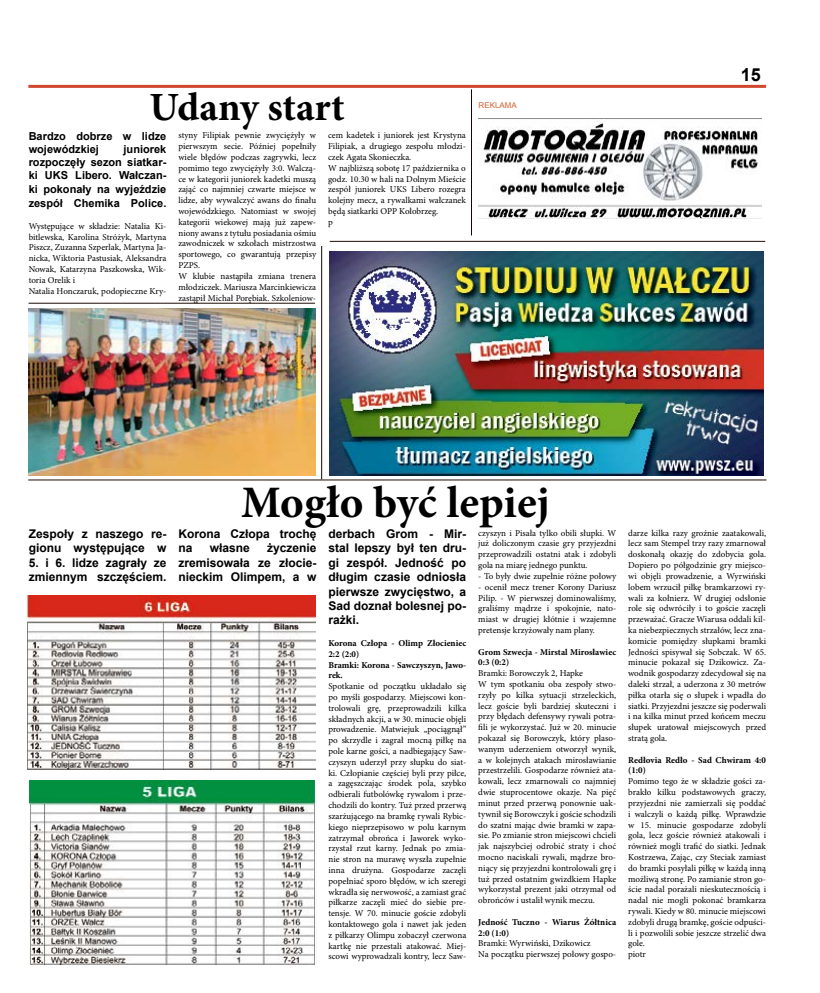
<style>
.page{position:relative;width:820px;height:993px;background:#fff}
.page>*{position:absolute;margin:0;border:0;box-sizing:border-box;transform-origin:0 0}
.t1{font:700 45px "Minion Pro";color:#000}
.t2{font:700 40px "Minion Pro";letter-spacing:-.005em;color:#000}
.t3{font:700 18px "Arial";color:#000}
.t4{font:700 12px/14.4px "Arial";color:#000}
.t5{font:700 11px/13.2px "Arial";color:#000}
.t6{font:9px/10.8px "Minion Pro";color:#000}
.t7{font:700 9px/10.8px "Minion Pro";color:#000}
.t8{font:8px "Arial";color:#d36130}
</style>
<div class="page">
<hr style="left:28px;top:85px;width:737px;height:3px;background:#d0472f">
<img style="left:478px;top:118px;width:283px;height:100px">
<hr style="left:28px;top:479px;width:738px;height:1px;background:#1f0c03">
<hr style="left:471px;top:89px;width:1px;height:146px;background:#1a0300">
<img style="left:29px;top:780px;width:287px;height:184px">
<img style="left:28px;top:595px;width:287px;height:174px">
<hr style="left:321px;top:246px;width:1px;height:233px;background:#1a0300">
<img style="left:28px;top:309px;width:287px;height:166px">
<img style="left:329px;top:251px;width:433px;height:224px">
<hr style="left:29px;top:302px;width:286px;height:1px;background:#1f0c03">
<hr style="left:329px;top:241px;width:436px;height:1px;background:#1f0c03">
<h2 class="t2" style="left:149px;top:79px;width:197px">Udany start</h2>
<p class="t5" style="left:29px;top:130px;width:139px">Bardzo dobrze w lidze wojewódzkiej</p>
<p class="t6" style="left:178px;top:130px;width:139px">styny Filipiak pewnie zwyciężyły w pierwszym secie. Później popełniły wiele błędów podczas zagrywki, lecz pomimo tego zwyciężyły 3:0. Walczą&shy;ce w kategorii juniorek kadetki muszą zająć co najmniej czwarte miejsce w lidze, aby wywalczyć awans do finału wojewódzkiego. Natomiast w swojej kategorii wiekowej mają już zapew&shy;niony awans z tytułu posiadania ośmiu zawodniczek w szkołach mistrzostwa sportowego, co gwarantują przepisy PZPS.<br>W klubie nastąpiła zmiana trenera młodziczek. Mariusza Marcinkiewicza zastąpił Michał Porębiak. Szkoleniow-</p>
<p class="t6" style="left:328px;top:130px;width:139px">cem kadetek i juniorek jest Krystyna<br>Filipiak, a drugiego zespołu młodzi&shy;czek Agata Skonieczka.<br>W najbliższą sobotę 17 października o godz. 10.30 w hali na Dolnym Mieście zespół juniorek UKS Libero rozegra kolejny mecz, a rywalkami wałczanek będą siatkarki OPP Kołobrzeg.<br>p</p>
<p class="t5" style="left:29px;top:143px;width:139px;text-align:justify;text-indent:95px">juniorek rozpoczęły sezon siatkar&shy;ki UKS Libero. Wałczan&shy;ki pokonały na wyjeździe</p>
<p class="t5" style="left:29px;top:197px;width:139px">zespół Chemika Police.</p>
<p class="t6" style="left:29px;top:220px;width:139px">Występujące w składzie: Natalia Ki&shy;bitlewska, Karolina Stróżyk, Martyna Piszcz, Zuzanna Szperlak, Martyna Ja&shy;nicka, Wiktoria Pastusiak, Aleksandra Nowak, Katarzyna Paszkowska, Wik&shy;toria Orelik i<br>Natalia Honczaruk, podopieczne Kry-</p>
<p class="t8" style="left:478px;top:100px;width:40px">REKLAMA</p>
<h3 class="t3" style="left:740px;top:63px;width:22px">15</h3>
<h3 class="t4" style="left:29px;top:526px;width:139px">Zespoły z naszego re&shy;gionu występujące w</h3>
<h3 class="t4" style="left:29px;top:555px;width:139px">5. i 6. lidze zagrały ze zmiennym szczęściem.</h3>
<h1 class="t1" style="left:241px;top:471px;width:310px">Mogło być lepiej</h1>
<h3 class="t4" style="left:178px;top:526px;width:139px">Korona Człopa trochę na</h3>
<h3 class="t4" style="left:328px;top:526px;width:139px;text-align:justify">derbach Grom - Mir&shy;stal lepszy był ten dru&shy;gi zespół. Jedność po długim czasie odniosła pierwsze zwycięstwo, a Sad doznał bolesnej po&shy;rażki.</h3>
<p class="t7" style="left:328px;top:637px;width:139px">Korona Człopa - Olimp Złocieniec<br>2:2 (2:0)<br>Bramki: Korona - Sawczyszyn, Jawo&shy;rek.</p>
<p class="t6" style="left:328px;top:680px;width:139px;text-align:justify">Spotkanie od początku układało się po myśli gospodarzy. Miejscowi kon&shy;trolowali grę, przeprowadzili kilka składnych akcji, a w 30. minucie objęli prowadzenie. Matwiejuk „pociągnął” po skrzydle i zagrał mocną piłkę na pole karne gości, a nadbiegający Saw&shy;czyszyn uderzył przy słupku do siat&shy;ki. Człopianie częściej byli przy piłce, a zagęszczając środek pola, szybko odbierali futbolówkę rywalom i prze&shy;chodzili do kontry. Tuż przed przerwą szarżującego na bramkę rywali Rybic&shy;kiego nieprzepisowo w polu karnym zatrzymał obrońca i Jaworek wyko&shy;rzystał rzut karny. Jednak po zmia&shy;nie stron na murawę wyszła zupełnie inna drużyna. Gospodarze zaczęli popełniać sporo błędów, w ich szeregi wkradła się nerwowość, a zamiast grać piłkarze zaczęli mieć do siebie pre&shy;tensje. W 70. minucie goście zdobyli kontaktowego gola i nawet jak jeden z piłkarzy Olimpu zobaczył czerwona kartkę nie przestali atakować. Miej&shy;scowi wyprowadzali kontry, lecz Saw-</p>
<p class="t6" style="left:478px;top:527px;width:139px;text-align:justify">czyszyn i Pisała tylko obili słupki. W już doliczonym czasie gry przyjezdni przeprowadzili ostatni atak i zdobyli gola na miarę jednego punktu.</p>
<p class="t6" style="left:478px;top:570px;width:139px">- To były dwie zupełnie różne połowy</p>
<p class="t6" style="left:478px;top:581px;width:139px;text-align:justify">- ocenił mecz trener Korony Dariusz Pilip. - W pierwszej dominowaliśmy, graliśmy mądrze i spokojnie, nato&shy;miast w drugiej kłótnie i wzajemne pretensje krzyżowały nam plany.</p>
<p class="t7" style="left:478px;top:646px;width:139px">Grom Szwecja - Mirstal Mirosławiec<br>0:3 (0:2)</p>
<p class="t6" style="left:478px;top:667px;width:139px">Bramki: Borowczyk 2, Hapke<br>W tym spotkaniu oba zespoły stwo&shy;rzyły po kilka sytuacji strzeleckich, lecz goście byli bardziej skuteczni i przy błędach defensywy rywali potra&shy;fili je wykorzystać. Już w 20. minucie pokazał się Borowczyk, który plaso&shy;wanym uderzeniem otworzył wynik, a w kolejnych atakach mirosławianie przestrzelili. Gospodarze również ata&shy;kowali, lecz zmarnowali co najmniej dwie stuprocentowe okazje. Na pięć minut przed przerwą ponownie uak&shy;tywnił się Borowczyk i goście schodzili do szatni mając dwie bramki w zapa&shy;sie. Po zmianie stron miejscowi chcieli jak najszybciej odrobić straty i choć mocno naciskali rywali, mądrze bro&shy;niący się przyjezdni kontrolowali grę i tuż przed ostatnim gwizdkiem Hapke wykorzystał prezent jaki otrzymał od obrońców i ustalił wynik meczu.</p>
<p class="t7" style="left:478px;top:916px;width:139px">Jedność Tuczno - Wiarus Żółtnica<br>2:0 (1:0)</p>
<p class="t6" style="left:478px;top:937px;width:139px">Bramki: Wyrwiński, Dzikowicz<br>Na początku pierwszej połowy gospo-</p>
<h3 class="t4" style="left:178px;top:541px;width:139px;text-align:justify;text-indent:88px">życzenie zremisowała ze złocie&shy;nieckim Olimpem, a w</h3>
<h3 class="t4" style="left:210px;top:541px;width:42px">własne</h3>
<p class="t6" style="left:628px;top:527px;width:139px;text-align:justify">darze kilka razy groźnie zaatakowali, lecz sam Stempel trzy razy zmarnował doskonałą okazję do zdobycia gola.<br>Dopiero po półgodzinie gry miejsco&shy;wi objęli prowadzenie, a Wyrwiński lobem wrzucił piłkę bramkarzowi ry&shy;wali za kołnierz. W drugiej odsłonie role się odwróciły i to goście zaczęli przeważać. Gracze Wiarusa oddali kil&shy;ka niebezpiecznych strzałów, lecz zna&shy;komicie pomiędzy słupkami bramki Jedności spisywał się Sobczak. W 65. minucie pokazał się Dzikowicz. Za&shy;wodnik gospodarzy zdecydował się na daleki strzał, a uderzona z 30 metrów piłka otarła się o słupek i wpadła do siatki. Przyjezdni jeszcze się poderwali i na kilka minut przed końcem meczu słupek uratował miejscowych przed stratą gola.</p>
<p class="t7" style="left:628px;top:754px;width:139px">Redłovia Redło - Sad Chwiram 4:0 (1:0)</p>
<p class="t6" style="left:628px;top:775px;width:139px">Pomimo tego że w składzie gości za&shy;brakło kilku podstawowych graczy, przyjezdni nie zamierzali się poddać i walczyli o każdą piłkę. Wprawdzie w 15. minucie gospodarze zdobyli gola, lecz goście również atakowali i również mogli trafić do siatki. Jednak Kostrzewa, Zając, czy Steciak zamiast do bramki posyłali piłkę w każdą inną możliwą stronę. Po zamianie stron go&shy;ście nadal porażali nieskutecznością i nadal nie mogli pokonać bramkarza rywali. Kiedy w 80. minucie miejscowi zdobyli drugą bramkę, goście odpuści&shy;li i pozwolili sobie jeszcze strzelić dwa gole.<br>piotr</p>
</div>
